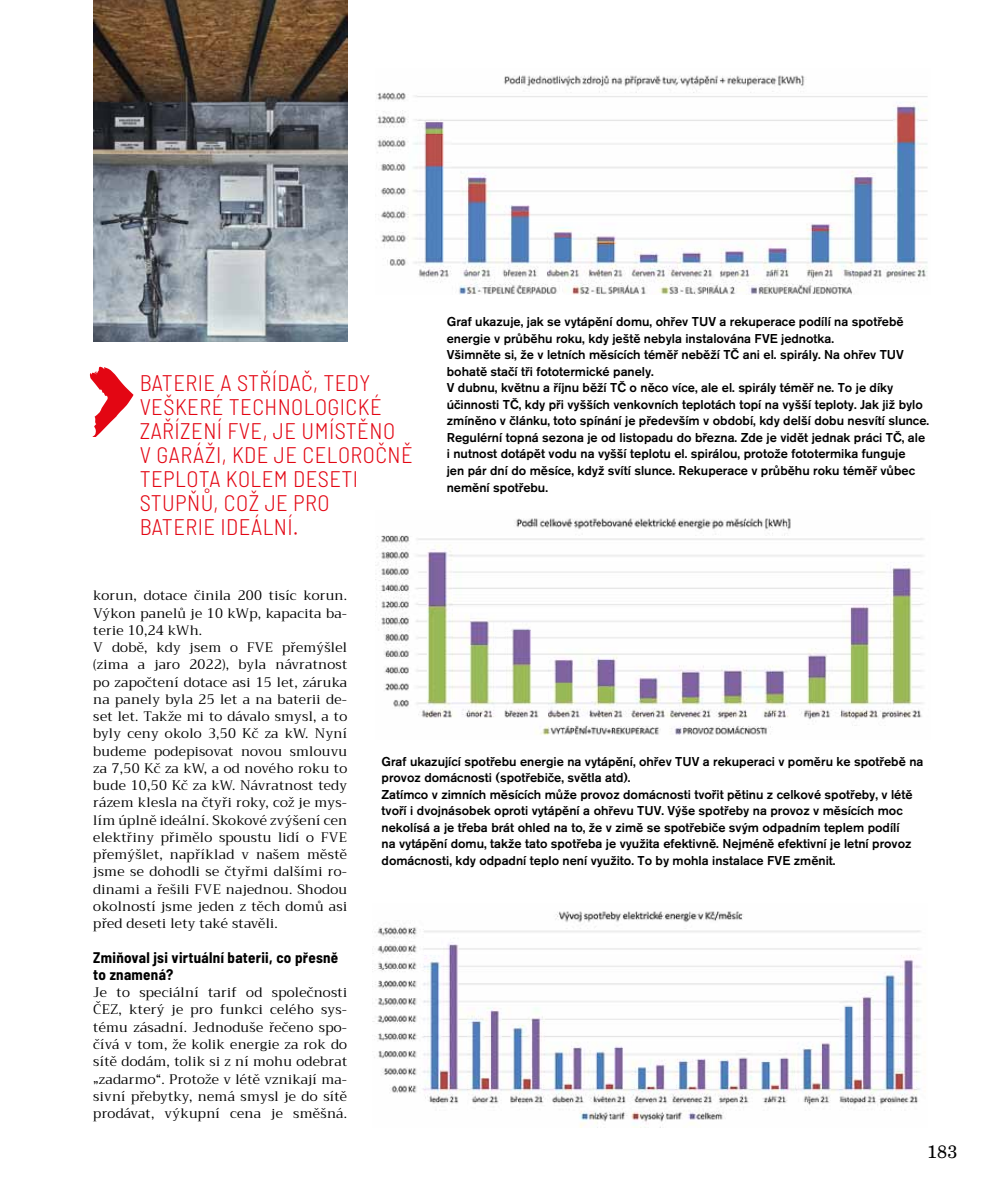
<style>
.page{position:relative;width:1000px;height:1191px;background:#fff}
.page>*{position:absolute;margin:0;border:0;box-sizing:border-box;transform-origin:0 0}
.t1{font:300 semi-condensed 22.5px/24px "Barlow";letter-spacing:.02em;color:#e30613}
.t2{font:18.75px "Zapf Dingbats ITC";color:#000}
.t3{font:18px "New Century Schoolbook CE";color:#000}
.t4{font:700 semi-condensed 15px/17.2px "Barlow";letter-spacing:.02em;color:#000}
.t5{font:13.5px/17.2px "Trirong";letter-spacing:.02em;color:#000}
.t6{font:500 12.75px/16.5px "Akzidenz Grotesk BECE";color:#000}
</style>
<div class="page">
<svg style="left:90px;top:366px;width:43px;height:70px"></svg>
<img style="left:375px;top:518px;width:549px;height:218px">
<img style="left:372px;top:911px;width:549px;height:216px">
<img style="left:94px;top:0;width:253px;height:341px">
<img style="left:375px;top:75px;width:553px;height:220px">
<h1 class="t1" style="left:140px;top:369px;width:274px">BATERIE A STŘÍDAČ, TEDY<br>VEŠKERÉ TECHNOLOGICKÉ<br>ZAŘÍZENÍ FVE, JE UMÍSTĚNO<br>V GARÁŽI, KDE JE CELOROČNĚ<br>TEPLOTA KOLEM DESETI<br>STUPŇŮ, COŽ JE PRO<br>BATERIE IDEÁLNÍ.</h1>
<p class="t6" style="left:446px;top:314px;width:483px">Graf ukazuje, jak se vytápění domu, ohřev TUV a rekuperace podílí na spotřebě energie v průběhu roku, kdy ještě nebyla instalována FVE jednotka.<br>Všimněte si, že v letních měsících téměř neběží TČ ani el. spirály. Na ohřev TUV bohatě stačí tři fototermické panely.<br>V dubnu, květnu a říjnu běží TČ o něco více, ale el. spirály téměř ne. To je díky účinnosti TČ, kdy při vyšších venkovních teplotách topí na vyšší teploty. Jak již bylo zmíněno v článku, toto spínání je především v období, kdy delší dobu nesvítí slunce.<br>Regulérní topná sezona je od listopadu do března. Zde je vidět jednak práci TČ, ale i nutnost dotápět vodu na vyšší teplotu el. spirálou, protože fototermika funguje<br>jen pár dní do měsíce, když svítí slunce. Rekuperace v průběhu roku téměř vůbec nemění spotřebu.</p>
<h2 class="t2" style="left:494px;top:328px;width:67px">★★★★</h2>
<p class="t5" style="left:93px;top:587px;width:255px">korun, dotace činila 200 tisíc korun.<br>Výkon panelů je 10 kWp, kapacita ba&shy;terie 10,24 kWh.<br>V době, kdy jsem o FVE přemýšlel (zima a jaro 2022), byla návratnost po započtení dotace asi 15 let, záruka na panely byla 25 let a na baterii de&shy;set let. Takže mi to dávalo smysl, a to byly ceny okolo 3,50 Kč za kW. Nyní budeme podepisovat novou smlouvu za 7,50 Kč za kW, a od nového roku to bude 10,50 Kč za kW. Návratnost tedy rázem klesla na čtyři roky, což je mys&shy;lím úplně ideální. Skokové zvýšení cen elektřiny přimělo spoustu lidí o FVE přemýšlet, například v našem městě jsme se dohodli se čtyřmi dalšími ro&shy;dinami a řešili FVE najednou. Shodou okolností jsme jeden z těch domů asi před deseti lety také stavěli.</p>
<p class="t4" style="left:93px;top:947px;width:246px">Zmiňoval jsi virtuální baterii, co přesně to znamená?</p>
<p class="t5" style="left:93px;top:984px;width:255px;text-align:justify">Je to speciální tarif od společnosti ČEZ, který je pro funkci celého sys&shy;tému zásadní. Jednoduše řečeno spo&shy;čívá v tom, že kolik energie za rok do sítě dodám, tolik si z ní mohu odebrat „zadarmo“. Protože v létě vznikají ma&shy;sivní přebytky, nemá smysl je do sítě prodávat, výkupní cena je směšná.</p>
<p class="t6" style="left:381px;top:753px;width:543px">Graf ukazující spotřebu energie na vytápění, ohřev TUV a rekuperaci v poměru ke spotřebě na provoz domácnosti (spotřebiče, světla atd).<br>Zatímco v zimních měsících může provoz domácnosti tvořit pětinu z celkové spotřeby, v létě tvoří i dvojnásobek oproti vytápění a ohřevu TUV. Výše spotřeby na provoz v měsících moc nekolísá a je třeba brát ohled na to, že v zimě se spotřebiče svým odpadním teplem podílí<br>na vytápění domu, takže tato spotřeba je využita efektivně. N ejméně efektivní je letní provoz domácnosti, kdy odpadní teplo není využito. To by mohla instalace FVE změnit.</p>
<h3 class="t3" style="left:926px;top:1141px;width:32px">183</h3>
</div>
